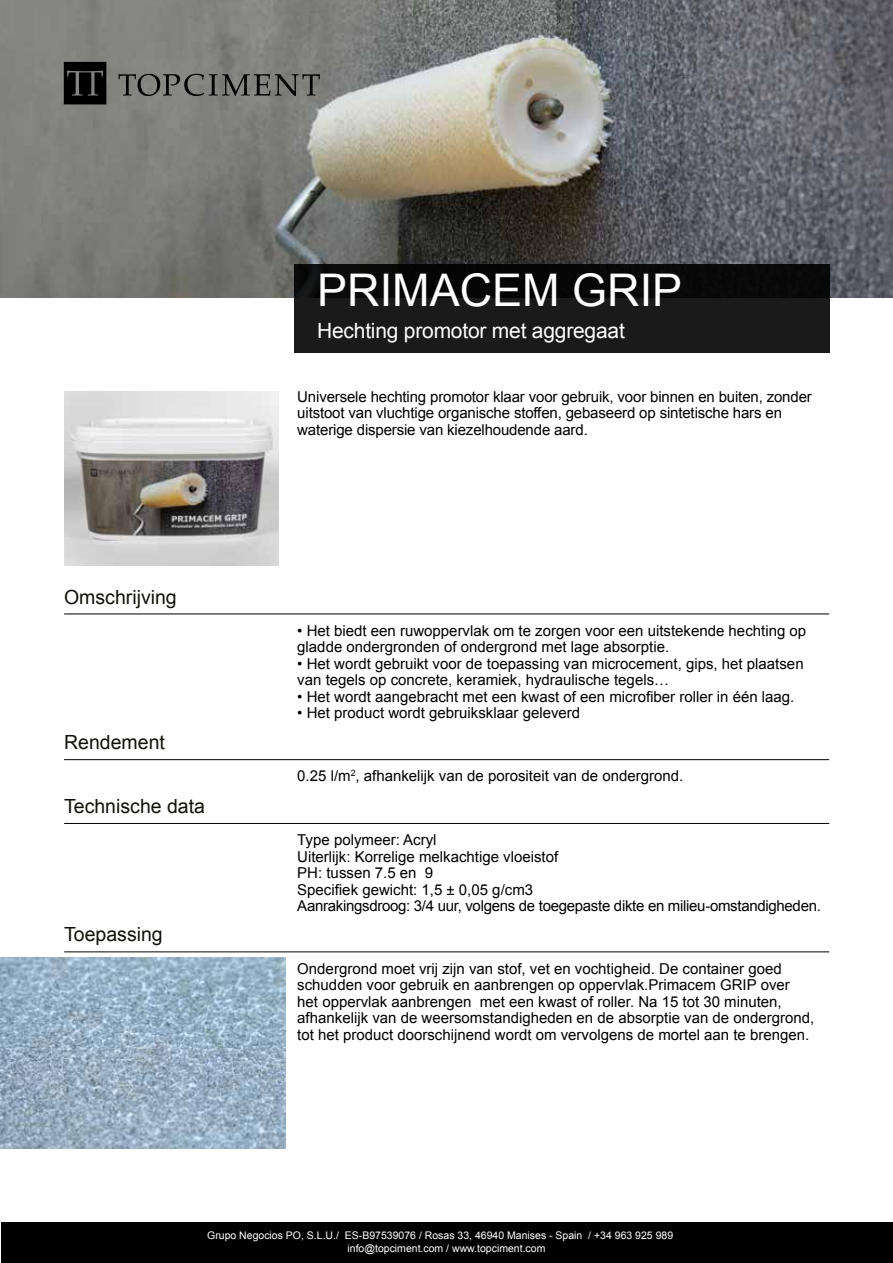
<style>
.page{position:relative;width:893px;height:1263px;background:#fff}
.page>*{position:absolute;margin:0;border:0;box-sizing:border-box;transform-origin:0 0}
.t1{font:45px "Arial";color:#fff}
.t2{font:21px "Arial";letter-spacing:-.01em;color:#fff}
.t3{font:19.5px "Arial";color:#12110c}
.t4{font:15px/16.5px "Arial";color:#000}
.t5{font:10.5px "Arial";color:#fff}
</style>
<div class="page">
<div style="left:1px;top:1222px;width:892px;height:41px;background:#000"></div>
<img style="left:64px;top:391px;width:215px;height:174px">
<img style="left:0;top:958px;width:285px;height:190px">
<img style="left:0;top:0;width:893px;height:298px">
<div style="left:294px;top:264px;width:535px;height:88px;background:linear-gradient(to bottom,#060606,#202020)"></div>
<svg style="left:118px;top:74px;width:202px;height:22px;background:#62625f"></svg>
<svg style="left:64px;top:62px;width:42px;height:42px;background:#101010"></svg>
<hr style="left:64px;top:613px;width:765px;height:1px;background:#000">
<hr style="left:64px;top:759px;width:765px;height:1px;background:#000">
<hr style="left:64px;top:823px;width:765px;height:1px;background:#000">
<hr style="left:64px;top:951px;width:765px;height:1px;background:#000">
<h1 class="t1" style="left:317px;top:261px;width:367px">PRIMACEM GRIP</h1>
<h2 class="t2" style="left:317px;top:317px;width:309px">Hechting promotor met aggregaat</h2>
<h3 class="t3" style="left:64px;top:584px;width:114px">Omschrijving</h3>
<h3 class="t3" style="left:64px;top:730px;width:102px">Rendement</h3>
<h3 class="t3" style="left:64px;top:793px;width:142px">Technische data</h3>
<h3 class="t3" style="left:64px;top:922px;width:100px">Toepassing</h3>
<p class="t4" style="left:297px;top:388px;width:516px">Universele hechting promotor klaar voor gebruik, voor binnen en buiten, zonder uitstoot van vluchtige organische stoffen, gebaseerd op sintetische hars en waterige dispersie van kiezelhoudende aard.</p>
<p class="t4" style="left:297px;top:622px;width:510px">• Het biedt een ruwoppervlak om te zorgen voor een uitstekende hechting op gladde ondergronden of ondergrond met lage absorptie.</p>
<p class="t4" style="left:297px;top:655px;width:508px">• Het wordt gebruikt voor de toepassing van microcement, gips, het plaatsen van tegels op concrete, keramiek, hydraulische tegels…</p>
<p class="t4" style="left:297px;top:688px;width:499px">• Het wordt aangebracht met een kwast of een microfiber roller in één laag.</p>
<p class="t4" style="left:297px;top:705px;width:284px">• Het product wordt gebruiksklaar geleverd</p>
<p class="t4" style="left:297px;top:768px;width:387px">0.25 l/m<sup>2</sup>, afhankelijk van de porositeit van de ondergrond.</p>
<p class="t4" style="left:297px;top:832px;width:525px">Type polymeer: Acryl<br>Uiterlijk: Korrelige melkachtige vloeistof<br>PH: tussen 7.5 en 9<br>Specifiek gewicht: 1,5 ± 0,05 g/cm3<br>Aanrakingsdroog: 3/4 uur, volgens de toegepaste dikte en milieu-omstandigheden.</p>
<p class="t4" style="left:297px;top:960px;width:518px">Ondergrond moet vrij zijn van stof, vet en vochtigheid. De container goed schudden voor gebruik en aanbrengen op oppervlak.Primacem GRIP over het oppervlak aanbrengen met een kwast of roller. Na 15 tot 30 minuten, afhankelijk van de weersomstandigheden en de absorptie van de ondergrond, tot het product doorschijnend wordt om vervolgens de mortel aan te brengen.</p>
<p class="t5" style="left:207px;top:1228px;width:468px">Grupo Negocios PO, S.L.U./ ES-B97539076 / Rosas 33, 46940 Manises - Spain / +34 963 925 989</p>
<p class="t5" style="left:347px;top:1241px;width:199px">info@topciment.com / www.topciment.com</p>
</div>
